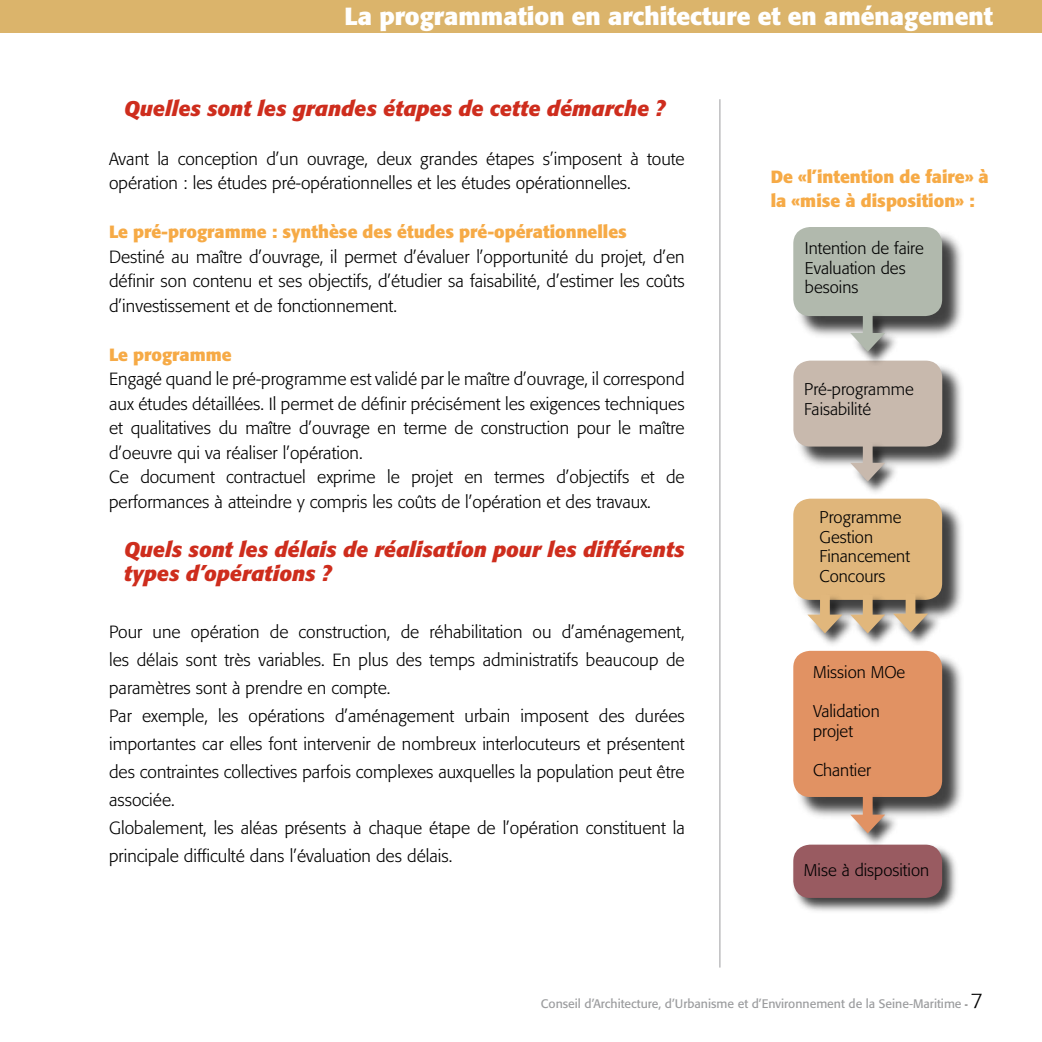
<style>
.page{position:relative;width:1042px;height:1042px;background:#fff}
.page>*{position:absolute;margin:0;border:0;box-sizing:border-box;transform-origin:0 0}
.t1{font:700 24.5px "Formata";color:#fff}
.t2{font:italic 700 21px/24.5px "Formata";color:#ce2d1d}
.t3{font:300 17.5px/24.5px "Formata";color:#000}
.t4{font:700 17.5px/24.5px "Formata";color:#f6aa46}
.t5{font:300 16.8px/19.6px "Formata";color:#000}
.t6{font:12.25px "Formata";color:#9c9d9f}
.s1{font-weight:300;font-size:10.5px;color:#000}
.s2{font-weight:300;font-size:21px;color:#000}
</style>
<div class="page">
<hr style="left:719px;top:99px;width:1px;height:868px;background:#9c9d9f">
<div style="left:0;top:0;width:1042px;height:33px;background:#dbb46b"></div>
<div style="left:795px;top:501px;width:169px;height:121px;background:#000;opacity:.75"></div>
<div style="left:793px;top:499px;width:149px;height:101px;background:#e0b67b;border-radius:17px"></div>
<div style="left:795px;top:363px;width:169px;height:105px;background:#000;opacity:.75"></div>
<div style="left:793px;top:361px;width:149px;height:85px;background:#c8b9ad;border-radius:17px"></div>
<div style="left:795px;top:229px;width:169px;height:111px;background:#000;opacity:.75"></div>
<div style="left:793px;top:227px;width:149px;height:89px;background:#b1b9ad;border-radius:17px"></div>
<div style="left:792px;top:843px;width:166px;height:71px;background:#000;opacity:.75"></div>
<div style="left:793px;top:844px;width:149px;height:54px;background:#995b61;border-radius:17px"></div>
<div style="left:795px;top:653px;width:169px;height:166px;background:#000;opacity:.75"></div>
<div style="left:793px;top:651px;width:149px;height:146px;background:#e19263;border-radius:17px"></div>
<div style="left:893px;top:592px;width:50px;height:56px;background:#000;opacity:.75"></div>
<div style="left:905px;top:594px;width:10px;height:27px;background:#e1b77c"></div>
<svg style="left:900px;top:613px;width:28px;height:19px"></svg>
<div style="left:850px;top:593px;width:50px;height:56px;background:#000;opacity:.75"></div>
<div style="left:863px;top:595px;width:9px;height:27px;background:#e1b77c"></div>
<svg style="left:857px;top:614px;width:28px;height:19px"></svg>
<div style="left:807px;top:593px;width:50px;height:56px;background:#000;opacity:.75"></div>
<div style="left:820px;top:595px;width:10px;height:27px;background:#e1b77c"></div>
<svg style="left:807px;top:614px;width:35px;height:19px"></svg>
<div style="left:850px;top:793px;width:50px;height:56px;background:#000;opacity:.75"></div>
<div style="left:863px;top:795px;width:9px;height:27px;background:#e19263"></div>
<svg style="left:850px;top:814px;width:35px;height:19px"></svg>
<div style="left:850px;top:441px;width:50px;height:56px;background:#000;opacity:.75"></div>
<div style="left:863px;top:443px;width:9px;height:27px;background:#c8b9ad"></div>
<svg style="left:850px;top:463px;width:35px;height:18px"></svg>
<div style="left:850px;top:312px;width:50px;height:55px;background:#000;opacity:.75"></div>
<div style="left:863px;top:313px;width:9px;height:27px;background:#b1b9ad"></div>
<svg style="left:850px;top:333px;width:35px;height:19px"></svg>
<h1 class="t1" style="left:345px;top:1px;width:650px">La programmation en architecture et en aménagement</h1>
<p class="t2" style="left:124px;top:96px;width:542px">Quelles sont les grandes étapes de cette démarche ?</p>
<p class="t3" style="left:109px;top:147px;width:577px">Avant la conception d’un ouvrage, deux grandes étapes s’imposent à toute opération : les études pré-opérationnelles et les études opérationnelles.</p>
<p class="t4" style="left:109px;top:220px;width:519px">Le pré-programme : synthèse des études pré-opérationnelles</p>
<p class="t3" style="left:109px;top:245px;width:577px;text-align:justify">Destiné au maître d’ouvrage, il permet d’évaluer l’opportunité du projet, d’en définir son contenu et ses objectifs, d’étudier sa faisabilité, d’estimer les coûts d’investissement et de fonctionnement.</p>
<p class="t4" style="left:109px;top:342px;width:124px">Le programme</p>
<p class="t3" style="left:109px;top:367px;width:577px">Engagé quand le pré-programme est validé par le maître d’ouvrage, il correspond aux études détaillées. Il permet de définir précisément les exigences techniques et qualitatives du maître d’ouvrage en terme de construction pour le maître d’oeuvre qui va réaliser l’opération.<br>Ce document contractuel exprime le projet en termes d’objectifs et de performances à atteindre y compris les coûts de l’opération et des travaux.</p>
<p class="t2" style="left:124px;top:537px;width:562px">Quels sont les délais de réalisation pour les différents types d’opérations ?</p>
<p class="t3" style="left:109px;top:617px;width:577px;line-height:28px">Pour une opération de construction, de réhabilitation ou d’aménagement, les délais sont très variables. En plus des temps administratifs beaucoup de paramètres sont à prendre en compte.<br>Par exemple, les opérations d’aménagement urbain imposent des durées importantes car elles font intervenir de nombreux interlocuteurs et présentent des contraintes collectives parfois complexes auxquelles la population peut être associée.<br>Globalement, les aléas présents à chaque étape de l’opération constituent la principale difficulté dans l’évaluation des délais.</p>
<p class="t4" style="left:771px;top:164px;width:220px">De «l’intention de faire» à la «mise à disposition» :</p>
<p class="t5" style="left:805px;top:239px;width:120px">Intention de faire<br>Evaluation des besoins</p>
<p class="t5" style="left:804px;top:379px;width:111px">Pré-programme<br>Faisabilité</p>
<p class="t5" style="left:819px;top:507px;width:92px">Programme<br>Gestion<br>Financement<br>Concours</p>
<p class="t5" style="left:813px;top:662px;width:94px">Mission MOe</p>
<p class="t5" style="left:813px;top:701px;width:68px">Validation projet</p>
<p class="t5" style="left:813px;top:760px;width:60px">Chantier</p>
<p class="t5" style="left:804px;top:860px;width:127px">Mise à disposition</p>
<p class="t6" style="left:541px;top:996px;width:444px">Conseil d’Architecture, d’Urbanisme et d’Environnement de la Seine-Maritime <span class="s1">-</span> <span class="s2">7</span></p>
</div>
